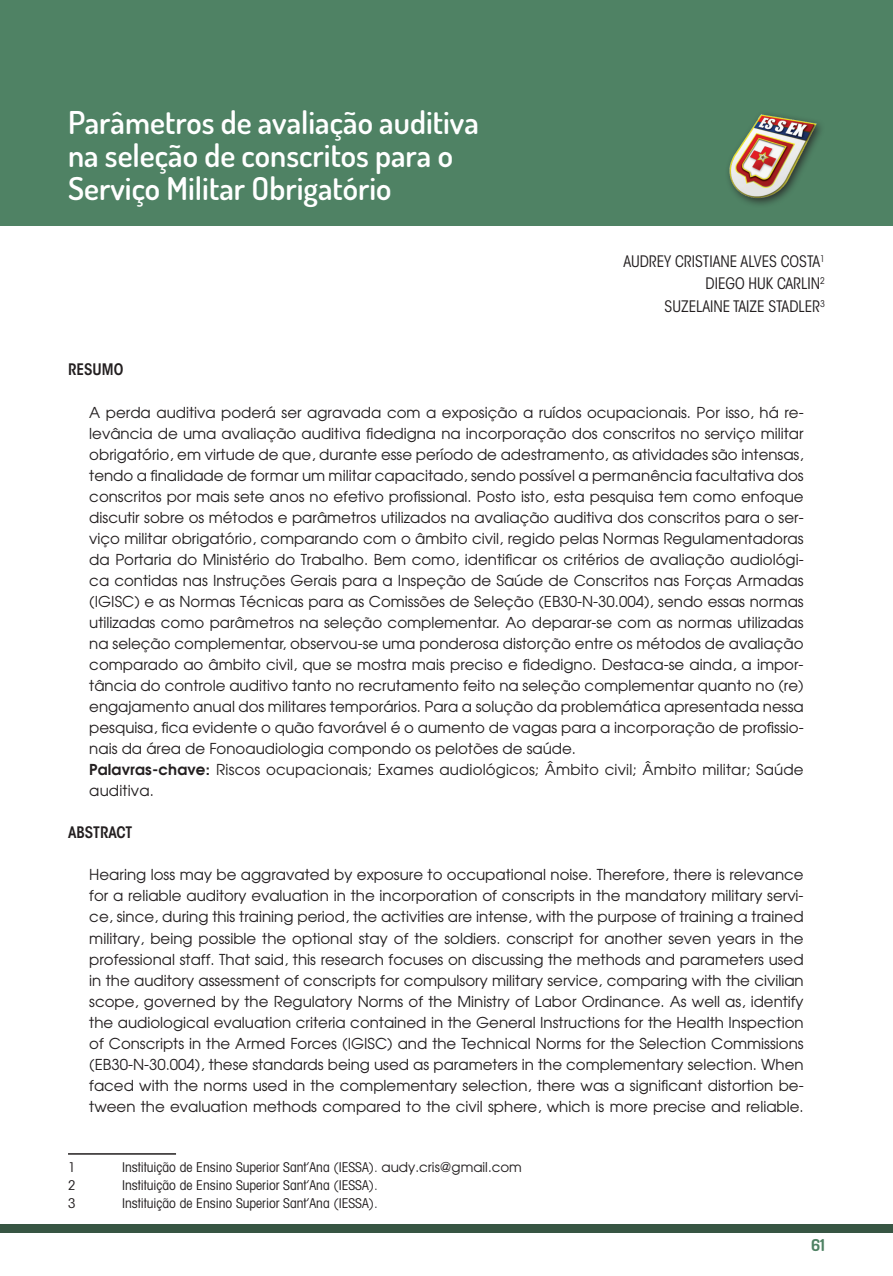
<style>
.page{position:relative;width:893px;height:1276px;background:#fff}
.page>*{position:absolute;margin:0;border:0;box-sizing:border-box;transform-origin:0 0}
.t1{font:600 31.5px/33px "Dosis";color:#fff}
.t2{font:700 16.5px "Dosis";color:#4f8264}
.t3{font:condensed 15.75px/22.5px "ITC Avant Garde Std";color:#231f20;text-align:right}
.t4{font:600 condensed 15.75px "ITC Avant Garde Std";color:#231f20}
.t5{font:15px/21px "Avant Garde";color:#231f20}
.t6{font:condensed 13.5px "Avant Garde";color:#231f20}
.s1{font-weight:600}
.s2{font-stretch:normal}
</style>
<div class="page">
<div style="left:0;top:1224px;width:893px;height:8px;background:#375543"></div>
<div style="left:0;top:0;width:893px;height:225px;background:#4f8264"></div>
<img style="left:728px;top:114px;width:93px;height:91px">
<hr style="left:68px;top:1153px;width:108px;height:1px;background:#231f20">
<h1 class="t1" style="left:68px;top:106px;width:412px">Parâmetros de avaliação auditiva na seleção de conscritos para o<br>Serviço Militar Obrigatório</h1>
<p class="t3" style="left:623px;top:250px;width:203px">AUDREY CRISTIANE ALVES COSTA<sup>1<br></sup>DIEGO HUK CARLIN<sup>2<br></sup>SUZELAINE TAIZE STADLER<sup>3</sup></p>
<p class="t4" style="left:68px;top:360px;width:57px">RESUMO</p>
<p class="t5" style="left:89px;top:401px;width:716px">A perda auditiva poderá ser agravada com a exposição a ruídos ocupacionais. Por isso, há re&shy;levância de uma avaliação auditiva fidedigna na incorporação dos conscritos no serviço militar obrigatório, em virtude de que, durante esse período de adestramento, as atividades são intensas, tendo a finalidade de formar um militar capacitado, sendo possível a permanência facultativa dos conscritos por mais sete anos no efetivo profissional. Posto isto, esta pesquisa tem como enfoque discutir sobre os métodos e parâmetros utilizados na avaliação auditiva dos conscritos para o ser&shy;viço militar obrigatório, comparando com o âmbito civil, regido pelas Normas Regulamentadoras da Portaria do Ministério do Trabalho. Bem como, identificar os critérios de avaliação audiológi&shy;ca contidas nas Instruções Gerais para a Inspeção de Saúde de Conscritos nas Forças Armadas (IGISC) e as Normas Técnicas para as Comissões de Seleção (EB30-N-30.004), sendo essas normas utilizadas como parâmetros na seleção complementar. Ao deparar-se com as normas utilizadas na seleção complementar, observou-se uma ponderosa distorção entre os métodos de avaliação comparado ao âmbito civil, que se mostra mais preciso e fidedigno. Destaca-se ainda, a impor&shy;tância do controle auditivo tanto no recrutamento feito na seleção complementar quanto no (re) engajamento anual dos militares temporários. Para a solução da problemática apresentada nessa pesquisa, fica evidente o quão favorável é o aumento de vagas para a incorporação de profissio&shy;nais da área de Fonoaudiologia compondo os pelotões de saúde.<br><span class="s1">Palavras-chave:</span> Riscos ocupacionais; Exames audiológicos; Âmbito civil; Âmbito militar; Saúde auditiva.</p>
<p class="t4" style="left:68px;top:822px;width:66px">ABSTRACT</p>
<p class="t5" style="left:89px;top:864px;width:716px;text-align:justify">Hearing loss may be aggravated by exposure to occupational noise. Therefore, there is relevance for a reliable auditory evaluation in the incorporation of conscripts in the mandatory military servi&shy;ce, since, during this training period, the activities are intense, with the purpose of training a trained military, being possible the optional stay of the soldiers. conscript for another seven years in the professional staff. That said, this research focuses on discussing the methods and parameters used in the auditory assessment of conscripts for compulsory military service, comparing with the civilian scope, governed by the Regulatory Norms of the Ministry of Labor Ordinance. As well as, identify the audiological evaluation criteria contained in the General Instructions for the Health Inspection of Conscripts in the Armed Forces (IGISC) and the Technical Norms for the Selection Commissions (EB30-N-30.004), these standards being used as parameters in the complementary selection. When faced with the norms used in the complementary selection, there was a significant distortion be&shy;tween the evaluation methods compared to the civil sphere, which is more precise and reliable.</p>
<p class="t6" style="left:68px;top:1158px;width:9px">1</p>
<p class="t6" style="left:122px;top:1158px;width:401px">Instituição de Ensino Superior Sant’Ana (IESSA). <span class="s2">audy.cris@gmail.com</span></p>
<p class="t6" style="left:68px;top:1176px;width:9px">2</p>
<p class="t6" style="left:122px;top:1176px;width:257px">Instituição de Ensino Superior Sant’Ana (IESSA).</p>
<p class="t6" style="left:68px;top:1194px;width:9px">3</p>
<p class="t6" style="left:122px;top:1194px;width:257px">Instituição de Ensino Superior Sant’Ana (IESSA).</p>
<p class="t2" style="left:811px;top:1234px;width:15px">61</p>
</div>
